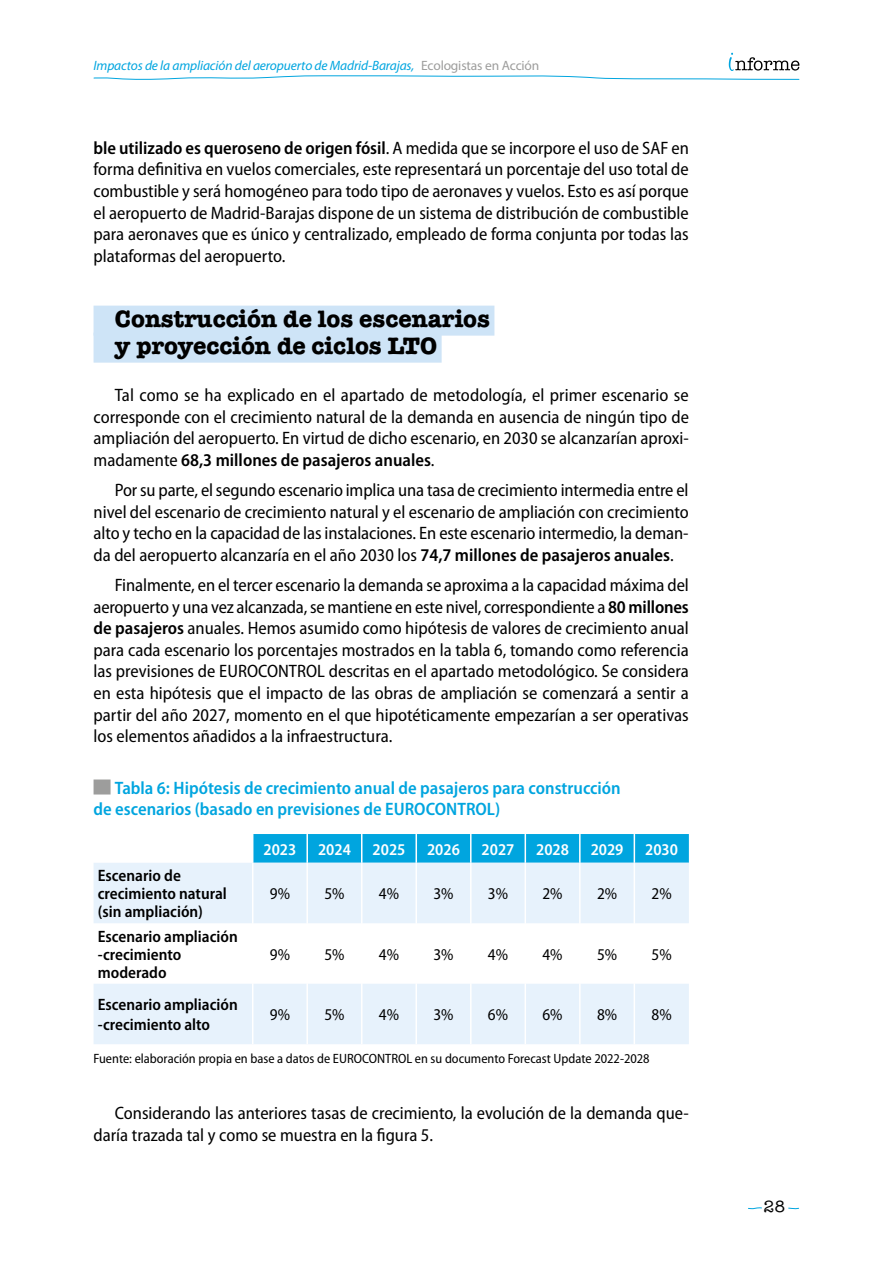
<style>
.page{position:relative;width:893px;height:1263px;background:#fff}
.page>*{position:absolute;margin:0;border:0;box-sizing:border-box;transform-origin:0 0}
.t1{font:700 24px/27px "American Typewriter Std";color:#000}
.t2{font:semi-condensed 18px/21.6px "Myriad Pro";color:#000;text-align:justify}
.t3{font:600 semi-condensed 18px/21.6px "Myriad Pro";color:#00a5df}
.t4{font:600 semi-condensed 16.5px/18px "Myriad Pro";color:#000}
.t5{font:semi-condensed 16.5px "Myriad Pro";color:#000}
.t6{font:600 semi-condensed 16.5px "Myriad Pro";color:#fff}
.t7{font:500 16.5px "American Typewriter Std";color:#000}
.t8{font:semi-condensed 13.5px "Myriad Pro";color:#000}
.t9{font:italic 13.5px "Myriad Pro";letter-spacing:-.01em;color:#00a5df}
.s1{font-style:normal;color:#9d9d9c}
.s2{font-weight:600}
</style>
<div class="page">
<svg style="left:748px;top:1207px;width:14px;height:2px"></svg>
<svg style="left:788px;top:1207px;width:12px;height:2px"></svg>
<svg style="left:93px;top:53px;width:707px;height:27px"></svg>
<div style="left:94px;top:306px;width:400px;height:30px;background:#cee4f7"></div>
<div style="left:94px;top:333px;width:348px;height:30px;background:#cee4f7"></div>
<div style="left:94px;top:779px;width:17px;height:15px;background:#9d9d9c"></div>
<svg style="left:94px;top:863px;width:595px;height:181px;fill:#e7f2fc"></svg>
<svg style="left:253px;top:834px;width:436px;height:29px;background:#0aa8e0"></svg>
<hr style="left:252px;top:863px;width:1px;height:60px;background:#fff">
<hr style="left:306px;top:863px;width:2px;height:60px;background:#fff">
<hr style="left:361px;top:863px;width:1px;height:60px;background:#fff">
<hr style="left:415px;top:863px;width:2px;height:60px;background:#fff">
<hr style="left:470px;top:863px;width:2px;height:60px;background:#fff">
<hr style="left:525px;top:863px;width:1px;height:60px;background:#fff">
<hr style="left:579px;top:863px;width:2px;height:60px;background:#fff">
<hr style="left:634px;top:863px;width:1px;height:60px;background:#fff">
<hr style="left:252px;top:923px;width:1px;height:61px;background:#fff">
<hr style="left:306px;top:923px;width:2px;height:61px;background:#fff">
<hr style="left:361px;top:923px;width:1px;height:61px;background:#fff">
<hr style="left:415px;top:923px;width:2px;height:61px;background:#fff">
<hr style="left:470px;top:923px;width:2px;height:61px;background:#fff">
<hr style="left:525px;top:923px;width:1px;height:61px;background:#fff">
<hr style="left:579px;top:923px;width:2px;height:61px;background:#fff">
<hr style="left:634px;top:923px;width:1px;height:61px;background:#fff">
<hr style="left:252px;top:984px;width:1px;height:60px;background:#fff">
<hr style="left:306px;top:984px;width:2px;height:60px;background:#fff">
<hr style="left:361px;top:984px;width:1px;height:60px;background:#fff">
<hr style="left:415px;top:984px;width:2px;height:60px;background:#fff">
<hr style="left:470px;top:984px;width:2px;height:60px;background:#fff">
<hr style="left:525px;top:984px;width:1px;height:60px;background:#fff">
<hr style="left:579px;top:984px;width:2px;height:60px;background:#fff">
<hr style="left:634px;top:984px;width:1px;height:60px;background:#fff">
<p class="t9" style="left:94px;top:57px;width:447px">Impactos de la ampliación del aeropuerto de Madrid-Barajas, <span class="s1">Ecologistas en Acción</span></p>
<p class="t2" style="left:94px;top:137px;width:597px"><span class="s2">ble utilizado es queroseno de origen fósil</span>. A medida que se incorpore el uso de SAF en forma definitiva en vuelos comerciales, este representará un porcentaje del uso total de combustible y será homogéneo para todo tipo de aeronaves y vuelos. Esto es así porque el aeropuerto de Madrid-Barajas dispone de un sistema de distribución de combustible para aeronaves que es único y centralizado, empleado de forma conjunta por todas las plataformas del aeropuerto.</p>
<h1 class="t1" style="left:115px;top:305px;width:377px">Construcción de los escenarios y proyección de ciclos LTO</h1>
<p class="t2" style="left:94px;top:385px;width:597px;text-indent:21px">Tal como se ha explicado en el apartado de metodología, el primer escenario se corresponde con el crecimiento natural de la demanda en ausencia de ningún tipo de ampliación del aeropuerto. En virtud de dicho escenario, en 2030 se alcanzarían aproxi&shy;madamente <span class="s2">68,3 millones de pasajeros anuales</span>.</p>
<p class="t2" style="left:94px;top:480px;width:597px;text-indent:21px">Por su parte, el segundo escenario implica una tasa de crecimiento intermedia entre el nivel del escenario de crecimiento natural y el escenario de ampliación con crecimiento alto y techo en la capacidad de las instalaciones. En este escenario intermedio, la deman&shy;da del aeropuerto alcanzaría en el año 2030 los <span class="s2">74,7 millones de pasajeros anuales</span>.</p>
<p class="t2" style="left:94px;top:575px;width:597px;text-indent:21px">Finalmente, en el tercer escenario la demanda se aproxima a la capacidad máxima del aeropuerto y una vez alcanzada, se mantiene en este nivel, correspondiente a <span class="s2">80 millones de pasajeros</span> anuales. Hemos asumido como hipótesis de valores de crecimiento anual para cada escenario los porcentajes mostrados en la tabla 6, tomando como referencia las previsiones de EUROCONTROL descritas en el apartado metodológico. Se considera en esta hipótesis que el impacto de las obras de ampliación se comenzará a sentir a partir del año 2027, momento en el que hipotéticamente empezarían a ser operativas los elementos añadidos a la infraestructura.</p>
<p class="t3" style="left:94px;top:777px;width:529px;text-indent:21px">Tabla 6: Hipótesis de crecimiento anual de pasajeros para construcción de escenarios (basado en previsiones de EUROCONTROL)</p>
<p class="t6" style="left:264px;top:840px;width:34px">2023</p>
<p class="t6" style="left:318px;top:840px;width:34px">2024</p>
<p class="t6" style="left:373px;top:840px;width:34px">2025</p>
<p class="t6" style="left:427px;top:840px;width:34px">2026</p>
<p class="t6" style="left:482px;top:840px;width:34px">2027</p>
<p class="t6" style="left:536px;top:840px;width:34px">2028</p>
<p class="t6" style="left:591px;top:840px;width:34px">2029</p>
<p class="t6" style="left:645px;top:840px;width:34px">2030</p>
<p class="t4" style="left:98px;top:867px;width:131px">Escenario de crecimiento natural (sin ampliación)</p>
<p class="t5" style="left:270px;top:885px;width:22px">9%</p>
<p class="t5" style="left:324px;top:885px;width:22px">5%</p>
<p class="t5" style="left:379px;top:885px;width:22px">4%</p>
<p class="t5" style="left:433px;top:885px;width:22px">3%</p>
<p class="t5" style="left:488px;top:885px;width:22px">3%</p>
<p class="t5" style="left:542px;top:885px;width:22px">2%</p>
<p class="t5" style="left:597px;top:885px;width:22px">2%</p>
<p class="t5" style="left:651px;top:885px;width:22px">2%</p>
<p class="t4" style="left:98px;top:927px;width:141px">Escenario ampliación -crecimiento moderado</p>
<p class="t5" style="left:270px;top:945px;width:22px">9%</p>
<p class="t5" style="left:324px;top:945px;width:22px">5%</p>
<p class="t5" style="left:379px;top:945px;width:22px">4%</p>
<p class="t5" style="left:433px;top:945px;width:22px">3%</p>
<p class="t5" style="left:488px;top:945px;width:22px">4%</p>
<p class="t5" style="left:542px;top:945px;width:22px">4%</p>
<p class="t5" style="left:597px;top:945px;width:22px">5%</p>
<p class="t5" style="left:651px;top:945px;width:22px">5%</p>
<p class="t4" style="left:98px;top:995px;width:141px;line-height:19.8px">Escenario ampliación -crecimiento alto</p>
<p class="t5" style="left:270px;top:1006px;width:22px">9%</p>
<p class="t5" style="left:324px;top:1006px;width:22px">5%</p>
<p class="t5" style="left:379px;top:1006px;width:22px">4%</p>
<p class="t5" style="left:433px;top:1006px;width:22px">3%</p>
<p class="t5" style="left:488px;top:1006px;width:22px">6%</p>
<p class="t5" style="left:542px;top:1006px;width:22px">6%</p>
<p class="t5" style="left:597px;top:1006px;width:22px">8%</p>
<p class="t5" style="left:651px;top:1006px;width:22px">8%</p>
<p class="t8" style="left:94px;top:1051px;width:558px">Fuente: elaboración propia en base a datos de EUROCONTROL en su documento Forecast Update 2022-2028</p>
<p class="t2" style="left:94px;top:1102px;width:597px;text-indent:21px">Considerando las anteriores tasas de crecimiento, la evolución de la demanda que&shy;daría trazada tal y como se muestra en la figura 5.</p>
<p class="t7" style="left:763px;top:1197px;width:23px">28</p>
</div>
